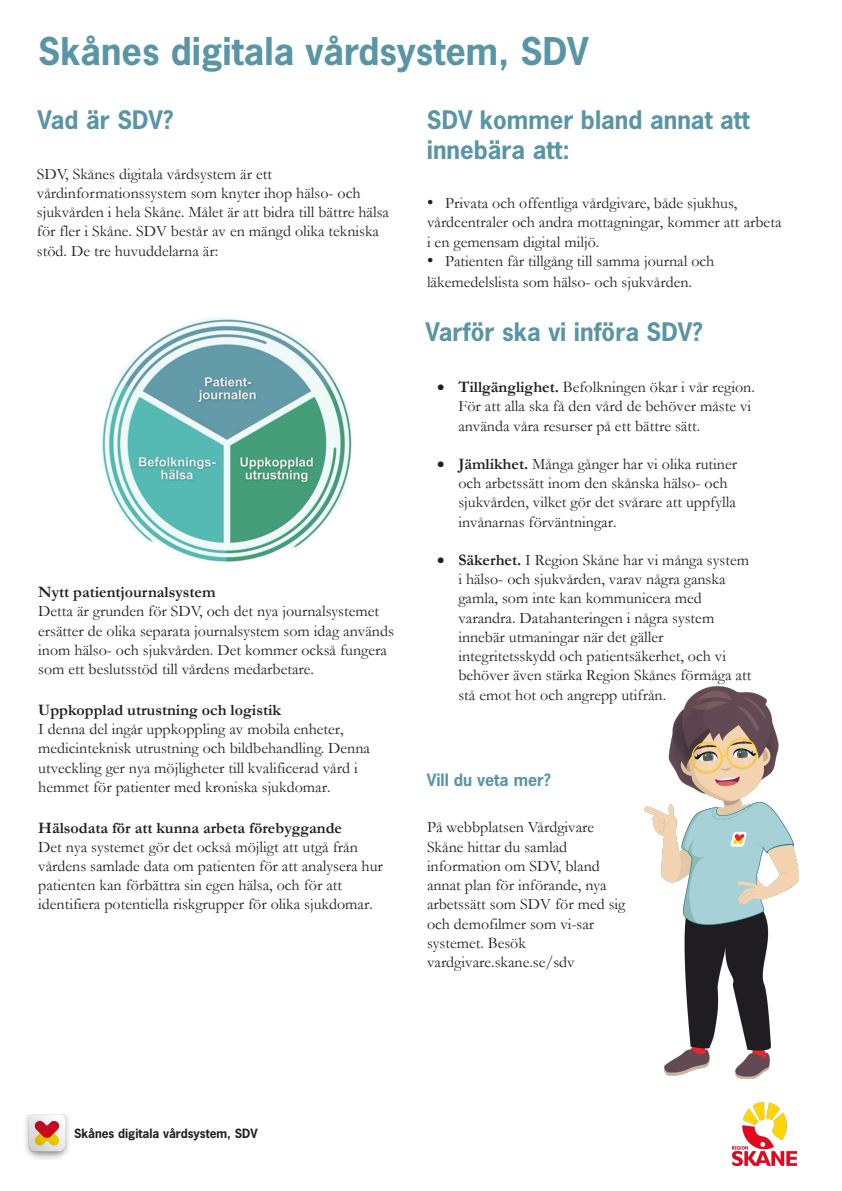
<style>
.page{position:relative;width:842px;height:1191px;background:#fff}
.page>*{position:absolute;margin:0;border:0;box-sizing:border-box;transform-origin:0 0}
.t1{font:700 36px "News Gothic Std";color:#5995a5}
.t2{font:700 24px/30px "News Gothic Std";color:#5995a5}
.t3{font:16px/19.2px "Garamond";color:#231f20}
.t4{font:700 16px "News Gothic Std";color:#5995a5}
.t5{font:700 12px "News Gothic Std";color:#231f20}
.s1{font-weight:700}
.s2{font-size:18px}
</style>
<div class="page">
<img style="left:101px;top:317px;width:251px;height:246px">
<img style="left:645px;top:686px;width:154px;height:392px">
<img style="left:25px;top:1115px;width:44px;height:44px">
<img style="left:733px;top:1102px;width:63px;height:63px">
<p class="t1" style="left:38px;top:27px;width:552px">Skånes digitala vårdsystem, SDV</p>
<p class="t2" style="left:38px;top:105px;width:138px">Vad är SDV?</p>
<p class="t3" style="left:37px;top:164px;width:354px">SDV, Skånes digitala vårdsystem är ett vårdinformationssystem som knyter ihop hälso- och sjukvården i hela Skåne. Målet är att bidra till bättre hälsa för fler i Skåne. SDV består av en mängd olika tekniska stöd. De tre huvuddelarna är:</p>
<p class="t3" style="left:38px;top:582px;width:357px"><span class="s1">Nytt patientjournalsystem<br></span>Detta är grunden för SDV, och det nya journalsystemet ersätter de olika separata journalsystem som idag används inom hälso- och sjukvården. Det kommer också fungera som ett beslutsstöd till vårdens medarbetare.</p>
<p class="t3" style="left:38px;top:700px;width:333px"><span class="s1">Uppkopplad utrustning och logistik<br></span>I denna del ingår uppkoppling av mobila enheter, medicinteknisk utrustning och bildbehandling. Denna utveckling ger nya möjligheter till kvalificerad vård i hemmet för patienter med kroniska sjukdomar.</p>
<p class="t3" style="left:38px;top:817px;width:346px"><span class="s1">Hälsodata för att kunna arbeta förebyggande<br></span>Det nya systemet gör det också möjligt att utgå från vårdens samlade data om patienten för att analysera hur patienten kan förbättra sin egen hälsa, och för att identifiera potentiella riskgrupper för olika sjukdomar.</p>
<p class="t2" style="left:427px;top:105px;width:324px">SDV kommer bland annat att innebära att:</p>
<p class="t3" style="left:427px;top:193px;width:356px"><span class="s2">•</span> Privata och offentliga vårdgivare, både sjukhus, vårdcentraler och andra mottagningar, kommer att arbeta i en gemensam digital miljö.</p>
<p class="t3" style="left:427px;top:250px;width:289px;line-height:20.7px"><span class="s2">•</span> Patienten får tillgång till samma journal och läkemedelslista som hälso- och sjukvården.</p>
<p class="t2" style="left:425px;top:317px;width:279px">Varför ska vi införa SDV?</p>
<p class="t3" style="left:458px;top:377px;width:298px;text-indent:-21px">• <span class="s1">Tillgänglighet.</span> Befolkningen ökar i vår region.<br>För att alla ska få den vård de behöver måste vi använda våra resurser på ett bättre sätt.</p>
<p class="t3" style="left:458px;top:454px;width:280px;text-indent:-21px">• <span class="s1">Jämlikhet.</span> Många gånger har vi olika rutiner och arbetssätt inom den skånska hälso- och sjukvården, vilket gör det svårare att uppfylla invånarnas förväntningar.</p>
<p class="t3" style="left:458px;top:550px;width:294px;text-indent:-21px">• <span class="s1">Säkerhet.</span> I Region Skåne har vi många system i hälso- och sjukvården, varav några ganska gamla, som inte kan kommunicera med varandra. Datahanteringen i några system innebär utmaningar när det gäller integritetsskydd och patientsäkerhet, och vi behöver även stärka Region Skånes förmåga att stå emot hot och angrepp utifrån.</p>
<p class="t4" style="left:427px;top:769px;width:126px">Vill du veta mer?</p>
<p class="t3" style="left:427px;top:817px;width:200px">På webbplatsen Vårdgivare<br>Skåne hittar du samlad information om SDV, bland annat plan för införande, nya arbetssätt som SDV för med sig och demofilmer som vi-sar systemet. Besök vardgivare.skane.se/sdv</p>
<p class="t5" style="left:74px;top:1125px;width:185px">Skånes digitala vårdsystem, SDV</p>
</div>
